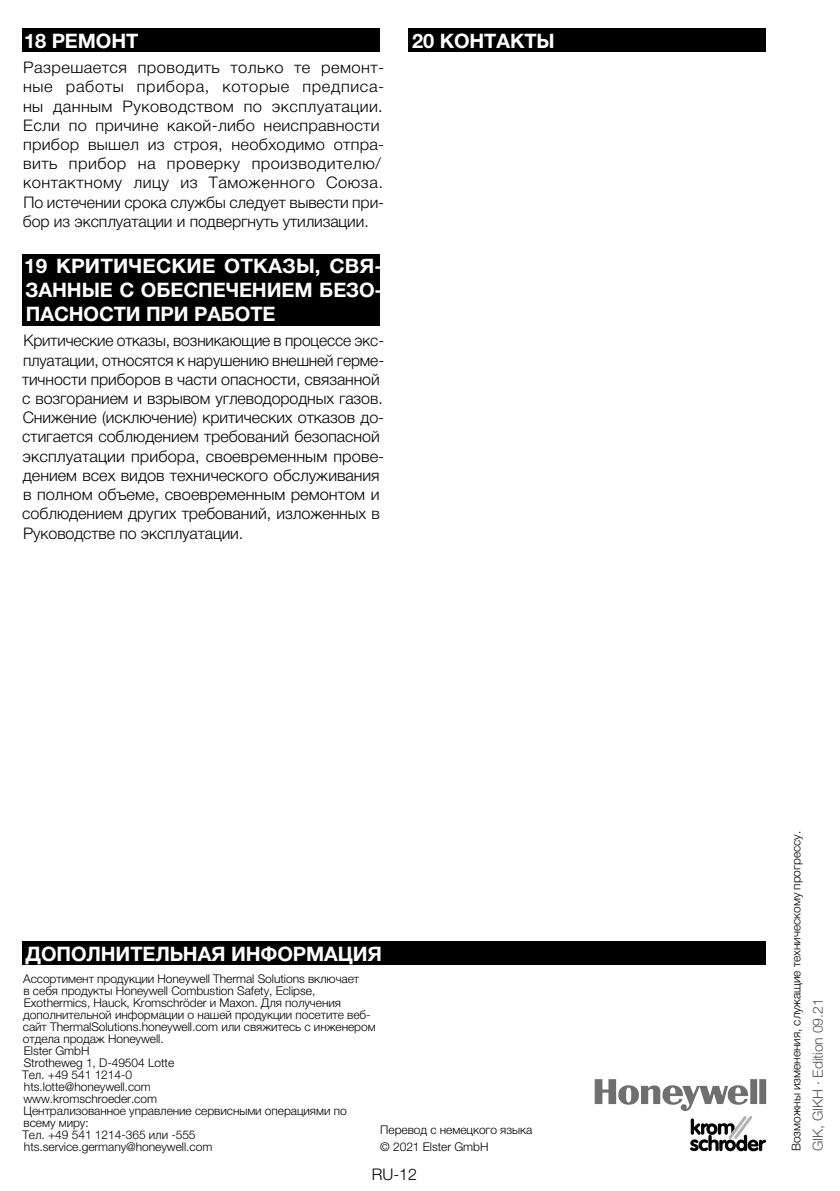
<style>
.page{position:relative;width:840px;height:1191px;background:#fff}
.page>*{position:absolute;margin:0;border:0;box-sizing:border-box;transform-origin:0 0}
.t1{font:700 20px/24px "Helvetica Neue LT Pro";letter-spacing:-.005em;color:#fff}
.t2{font:300 16px/19.2px "Helvetica Neue LT Pro";letter-spacing:-.005em;color:#000}
.t3{font:300 16px/19.2px "Helvetica Neue LT Pro";letter-spacing:.025em;color:#000}
.t4{font:300 14px "Helvetica Neue LT Pro";letter-spacing:-.005em;color:#575756}
.t5{font:300 12px/12px "Helvetica Neue LT Pro";letter-spacing:-.005em;color:#000}
</style>
<div class="page">
<div style="left:23px;top:28px;width:357px;height:24px;background:#000"></div>
<div style="left:23px;top:253px;width:357px;height:72px;background:#000"></div>
<div style="left:408px;top:28px;width:357px;height:24px;background:#000"></div>
<svg style="left:594px;top:1079px;width:171px;height:72px"></svg>
<div style="left:23px;top:941px;width:742px;height:24px;background:#000"></div>
<h1 class="t1" style="left:24px;top:28px;width:116px">18 РЕМОНТ</h1>
<p class="t3" style="left:23px;top:58px;width:363px">Разрешается проводить только те ремонт&shy;ные работы прибора, которые предписа&shy;ны данным Руководством по эксплуатации.<br>Если по причине какой-либо неисправности прибор вышел из строя, необходимо отпра&shy;вить прибор на проверку производителю/ контактному лицу из Таможенного Союза.<br>По истечении срока службы следует вывести при&shy;бор из эксплуатации и подвергнуть утилизации.</p>
<h1 class="t1" style="left:24px;top:253px;width:360px">19 КРИТИЧЕСКИЕ ОТКАЗЫ, СВЯ-<br>ЗАНН</h1>
<h1 class="t1" style="left:82px;top:277px;width:172px">ЫЕ С ОБЕСПЕЧЕНИЕ</h1>
<h1 class="t1" style="left:294px;top:277px;width:90px">М БЕЗО-</h1>
<h1 class="t1" style="left:26px;top:301px;width:249px">ПАСНОСТИ ПРИ РАБОТЕ</h1>
<p class="t2" style="left:22px;top:331px;width:363px">Критические отказы, возникающие в процессе экс&shy;плуатации, относятся к нарушению внешней герме&shy;тичности приборов в части опасности, связанной с возгоранием и взрывом углеводородных газов.<br>Снижение (исключение) критических отказов до&shy;стигается соблюдением требований безопасной эксплуатации прибора, своевременным прове&shy;дением всех видов технического обслуживания в полном объеме, своевременным ремонтом и соблюдением других требований, изложенных в Руководстве по эксплуатации.</p>
<h1 class="t1" style="left:412px;top:28px;width:144px">20 КОН ТАКТЫ</h1>
<h1 class="t1" style="left:26px;top:941px;width:358px">ДОПОЛНИТЕЛЬНАЯ ИНФОРМАЦИЯ</h1>
<p class="t5" style="left:22px;top:972px;width:355px">Ассортимент продукции Honeywell Thermal Solutions включает<br>в себя продукты Honeywell Combustion Safety, Eclipse, Exothermics, Hauck, Kromschröder и Maxon. Для получения дополнительной информации о нашей продукции посетите веб&shy;сайт ThermalSolutions.honeywell.com или свяжитесь с инженером отдела продаж Honeywell.<br>Elster GmbH<br>Strotheweg 1, D-49504 Lotte<br>Тел. +49 541 1214-0<br>hts.lotte@honeywell.com<br>www.kromschroeder.com<br>Централизованное управление сервисными операциями по всему миру:<br>Tел. +49 541 1214-365 или -555 hts.service.germany@honeywell.com</p>
<p class="t5" style="left:380px;top:1123px;width:153px">Перевод с немецкого языка</p>
<p class="t5" style="left:380px;top:1140px;width:110px">© 2021 Elster GmbH</p>
<h2 class="t2" style="left:372px;top:1164px;width:47px">RU-12</h2>
<p class="t5" style="left:789px;top:1151px;width:322px;rotate:-90deg">Возможны изменения, служащие техническому прогрессу.</p>
<p class="t4" style="left:809px;top:1151px;width:154px;rotate:-90deg">GIK, GIKH · Edition 09.21</p>
</div>
